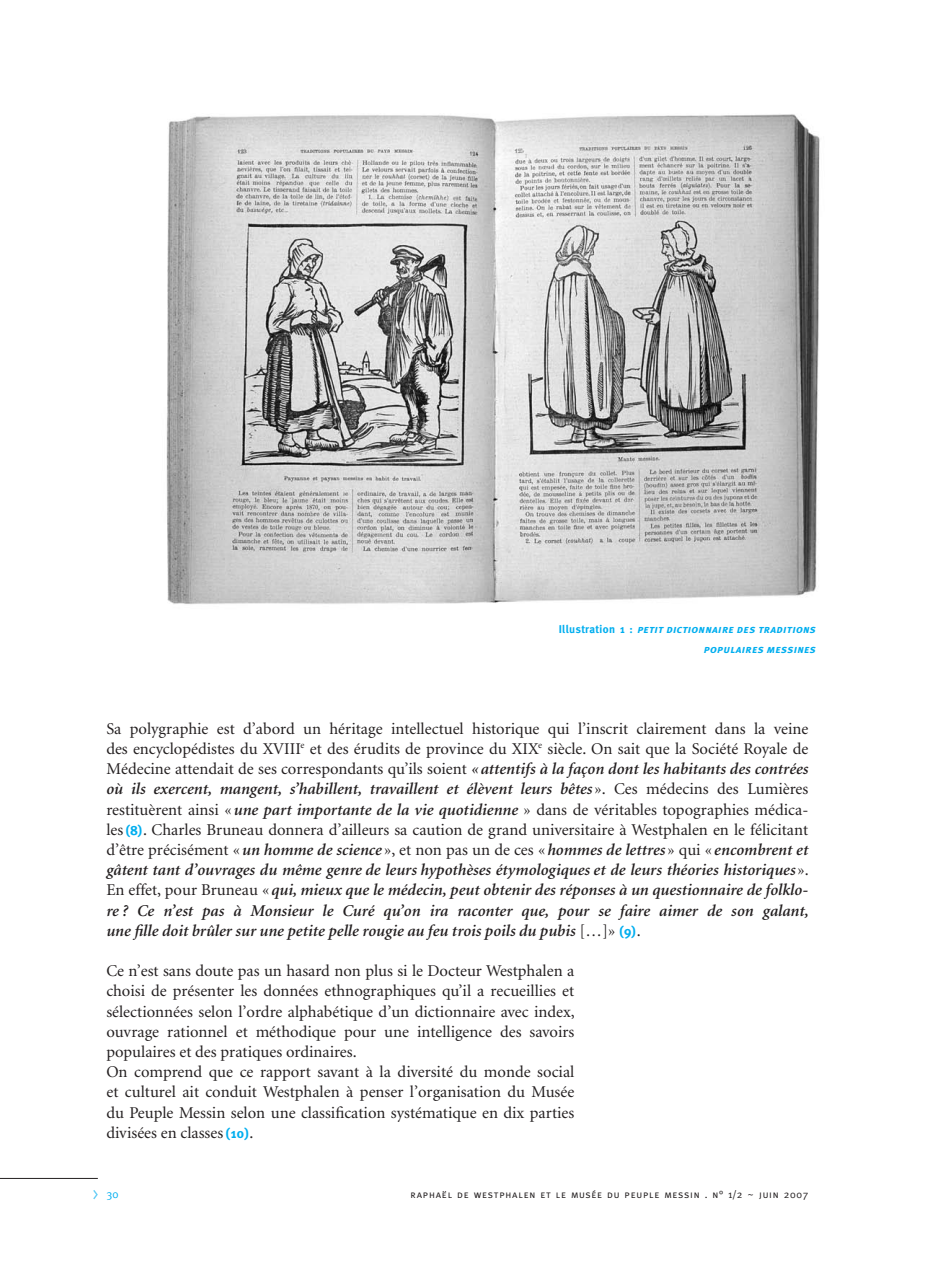
<style>
.page{position:relative;width:936px;height:1276px;background:#fff}
.page>*{position:absolute;margin:0;border:0;box-sizing:border-box;transform-origin:0 0}
._01_texte_base{font:italic 600 16.5px/20.2px "Minion";color:#231f20;text-align:justify}
._01_texte_base-2{font:16.5px/20.2px "Minion";color:#231f20;text-align:justify}
._02_légende{font:italic 11.25px/20.2px "Meta Plus Bold Caps";letter-spacing:.02em;color:#00aeef;text-align:right}
.t1{font:11.25px "Meta";color:#00aeef}
._07_bas_de_page{font:10.5px "Meta Caps";letter-spacing:.07em;color:#231f20}
.s1{font-family:"Meta";font-weight:700;font-style:normal}
.s2{font-weight:400;font-style:normal}
.s3{font-family:"Meta";font-weight:700;font-style:normal;font-size:13.5px;color:#00aeef}
.s4{font-family:"Meta";font-weight:700;font-size:13.5px;color:#00aeef}
.s5{font-family:"Meta"}
</style>
<div class="page">
<img style="left:166px;top:114px;width:654px;height:491px">
<hr style="left:0;top:1178px;width:98px;height:1px;background:#231f20">
<svg style="left:93px;top:1190px;width:5px;height:9px"></svg>
<p class="_02_légende" style="left:558px;top:618px;width:259px"><span class="s1">Illustration 1 :</span> petit dictionnaire des traditions populaires messines</p>
<p class="_01_texte_base" style="left:106px;top:719px;width:704px"><span class="s2">Sa polygraphie est d’abord un héritage intellectuel historique qui l’inscrit clairement dans la veine des encyclopédistes du XVIII</span><sup>e</sup> <span class="s2">et des érudits de province du XIX</span><sup>e</sup> <span class="s2">siècle. On sait que la Société Royale de Médecine attendait de ses correspondants qu’ils soient</span> « attentifs à la façon dont les habitants des contrées où ils exercent, mangent, s’habillent, travaillent et élèvent leurs bêtes <span class="s2">». Ces médecins des Lumières restituèrent ainsi «</span>une part importante de la vie quotidienne <span class="s2">» dans de véritables topographies médica&shy;les</span> <span class="s3">(8)</span><span class="s2">. Charles Bruneau donnera d’ailleurs sa caution de grand universitaire à Westphalen en le félicitant d’être précisément «</span>un homme de science <span class="s2">», et non pas un de ces «</span>hommes de lettres <span class="s2">» qui «</span> encombrent et gâtent tant d’ouvrages du même genre de leurs hypothèses étymologiques et de leurs théories historiques <span class="s2">».<br>En effet, pour Bruneau «</span> qui, mieux que le médecin, peut obtenir des réponses à un questionnaire de folklo&shy;re ? Ce n’est pas à Monsieur le Curé qu’on ira raconter que, pour se faire aimer de son galant, une fille doit brûler sur une petite pelle rougie au feu trois poils du pubis <span class="s2">[…]»</span> <span class="s3">(9)</span><span class="s2">.</span></p>
<p class="_01_texte_base-2" style="left:106px;top:961px;width:470px">Ce n’est sans doute pas un hasard non plus si le Docteur Westphalen a choisi de présenter les données ethnographiques qu’il a recueillies et sélectionnées selon l’ordre alphabétique d’un dictionnaire avec index, ouvrage rationnel et méthodique pour une intelligence des savoirs populaires et des pratiques ordinaires.</p>
<p class="_01_texte_base-2" style="left:106px;top:1062px;width:469px">On comprend que ce rapport savant à la diversité du monde social et culturel ait conduit Westphalen à penser l’organisation du Musée du Peuple Messin selon une classification systématique en dix parties divisées en classes <span class="s4">(10)</span>.</p>
<p class="t1" style="left:106px;top:1188px;width:14px">30</p>
<p class="_07_bas_de_page" style="left:410px;top:1188px;width:399px">raphaël de westphalen et le musée du peuple messin . n° <span class="s5">1/2</span> ~ juin <span class="s5">2007</span></p>
</div>
